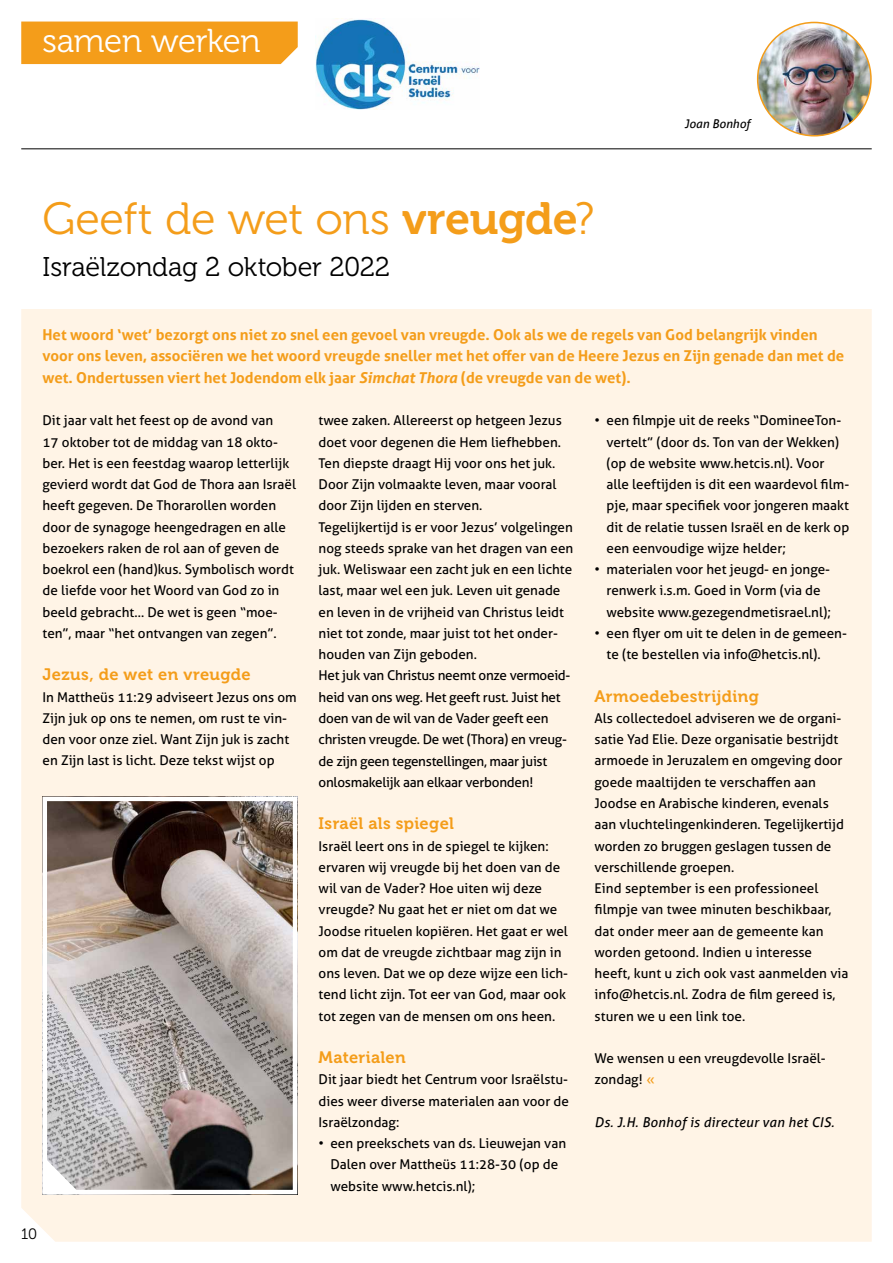
<style>
.page{position:relative;width:893px;height:1263px;background:#fff}
.page>*{position:absolute;margin:0;border:0;box-sizing:border-box;transform-origin:0 0}
.t1{font:45px "Museo 300";letter-spacing:-.01em;color:#f49d1a}
.t2{font:33px "Museo 300";letter-spacing:-.01em;color:#fff}
.t3{font:27px "Museo 300";letter-spacing:-.01em;color:#000}
.t4{font:16.5px "Museo 700";letter-spacing:.02em;color:#f49d1a}
.t5{font:700 15px/21.3px "Aller";color:#f49d1a}
.t6{font:15px "Museo 300";color:#000}
.t7{font:13.5px/21.3px "Aller";color:#000}
.t8{font:italic 13.5px "Aller";letter-spacing:.02em;color:#000}
.t9{font:italic 12px "Aller";color:#000}
.s1{font-family:"Museo 700"}
.s2{font-style:italic}
.s3{color:#f49d1a}
</style>
<div class="page">
<img style="left:758px;top:24px;width:113px;height:110px">
<div style="left:757px;top:22px;width:115px;height:115px;border:2px solid #f49d1a;border-radius:50%"></div>
<div style="left:21px;top:309px;width:851px;height:933px;background:#fff4e6"></div>
<hr style="left:21px;top:149px;width:851px;height:1px;background:#000">
<div style="left:21px;top:22px;width:277px;height:42px;background:#f49d1a"></div>
<img style="left:48px;top:802px;width:244px;height:387px">
<div style="left:43px;top:797px;width:254px;height:397px;border:4px solid #fff"></div>
<svg style="left:45px;top:1158px;width:34px;height:34px"></svg>
<img style="left:316px;top:19px;width:164px;height:91px">
<h2 class="t2" style="left:43px;top:23px;width:220px">samen werken</h2>
<h1 class="t1" style="left:43px;top:194px;width:553px">Geeft de wet ons <span class="s1">vreugde</span>?</h1>
<h3 class="t3" style="left:43px;top:253px;width:349px">Israëlzondag 2 oktober 2022</h3>
<p class="t9" style="left:684px;top:116px;width:67px">Joan Bonhof</p>
<p class="t5" style="left:43px;top:324px;width:803px">Het woord ‘wet’ bezorgt ons niet zo snel een gevoel van vreugde. Ook als we de regels van God belangrijk vinden voor ons leven, associëren we het woord vreugde sneller met het offer van de Heere Jezus en Zijn genade dan met de wet. Ondertussen viert het Jodendom elk jaar <span class="s2">Simchat Thora</span> (de vreugde van de wet).</p>
<p class="t7" style="left:43px;top:410px;width:255px">Dit jaar valt het feest op de avond van<br>17 oktober tot de middag van 18 okto&shy;ber. Het is een feestdag waarop letterlijk gevierd wordt dat God de Thora aan Israël heeft gegeven. De Thorarollen worden door de synagoge heengedragen en alle bezoekers raken de rol aan of geven de boekrol een (hand)kus. Symbolisch wordt de liefde voor het Woord van God zo in beeld gebracht… De wet is geen “moe&shy;ten”, maar “het ontvangen van zegen”.</p>
<p class="t4" style="left:43px;top:665px;width:210px">Jezus, de wet en vreugde</p>
<p class="t7" style="left:43px;top:686px;width:256px">In Mattheüs 11:29 adviseert Jezus ons om Zijn juk op ons te nemen, om rust te vin&shy;den voor onze ziel. Want Zijn juk is zacht en Zijn last is licht. Deze tekst wijst op</p>
<p class="t6" style="left:21px;top:1226px;width:17px">10</p>
<p class="t7" style="left:319px;top:410px;width:256px">twee zaken. Allereerst op hetgeen Jezus doet voor degenen die Hem liefhebben.<br>Ten diepste draagt Hij voor ons het juk.<br>Door Zijn volmaakte leven, maar vooral door Zijn lijden en sterven.<br>Tegelijkertijd is er voor Jezus’ volgelingen nog steeds sprake van het dragen van een juk. Weliswaar een zacht juk en een lichte last, maar wel een juk. Leven uit genade en leven in de vrijheid van Christus leidt niet tot zonde, maar juist tot het onder&shy;houden van Zijn geboden.<br>Het juk van Christus neemt onze vermoeid&shy;heid van ons weg. Het geeft rust. Juist het doen van de wil van de Vader geeft een christen vreugde. De wet (Thora) en vreug&shy;de zijn geen tegenstellingen, maar juist onlosmakelijk aan elkaar verbonden!</p>
<p class="t4" style="left:319px;top:814px;width:137px">Israël als spiegel</p>
<p class="t7" style="left:319px;top:835px;width:251px">Israël leert ons in de spiegel te kijken: ervaren wij vreugde bij het doen van de wil van de Vader? Hoe uiten wij deze vreugde? Nu gaat het er niet om dat we Joodse rituelen kopiëren. Het gaat er wel om dat de vreugde zichtbaar mag zijn in ons leven. Dat we op deze wijze een lich&shy;tend licht zijn. Tot eer van God, maar ook tot zegen van de mensen om ons heen.</p>
<p class="t4" style="left:319px;top:1048px;width:89px">Materialen</p>
<p class="t7" style="left:319px;top:1069px;width:252px;text-align:justify">Dit jaar biedt het Centrum voor Israëlstu&shy;dies weer diverse materialen aan voor de Israëlzondag:</p>
<p class="t7" style="left:330px;top:1133px;width:237px;text-indent:-12px">• een preekschets van ds. Lieuwejan van<br>Dalen over Mattheüs 11:28-30 (op de website www.hetcis.nl);</p>
<p class="t7" style="left:606px;top:410px;width:244px;text-indent:-12px">• een filmpje uit de reeks “DomineeTon&shy;vertelt” (door ds. Ton van der Wekken) (op de website www.hetcis.nl). Voor alle leeftijden is dit een waardevol film&shy;pje, maar specifiek voor jongeren maakt dit de relatie tussen Israël en de kerk op een eenvoudige wijze helder;</p>
<p class="t7" style="left:606px;top:559px;width:226px;text-indent:-12px">• materialen voor het jeugd- en jonge&shy;renwerk i.s.m. Goed in Vorm (via de website www.gezegendmetisrael.nl);</p>
<p class="t7" style="left:606px;top:622px;width:242px;text-indent:-12px">• een flyer om uit te delen in de gemeen&shy;te (te bestellen via info@hetcis.nl).</p>
<p class="t4" style="left:595px;top:687px;width:166px">Armoedebestrijding</p>
<p class="t7" style="left:595px;top:707px;width:255px">Als collectedoel adviseren we de organi&shy;satie Yad Elie. Deze organisatie bestrijdt armoede in Jeruzalem en omgeving door goede maaltijden te verschaffen aan Joodse en Arabische kinderen, evenals aan vluchtelingenkinderen. Tegelijkertijd worden zo bruggen geslagen tussen de verschillende groepen.<br>Eind september is een professioneel filmpje van twee minuten beschikbaar, dat onder meer aan de gemeente kan worden getoond. Indien u interesse heeft, kunt u zich ook vast aanmelden via info@hetcis.nl. Zodra de film gereed is, sturen we u een link toe.</p>
<p class="t7" style="left:595px;top:1048px;width:233px">We wensen u een vreugdevolle Israël&shy;zondag! <span class="s3">«</span></p>
<p class="t8" style="left:595px;top:1114px;width:241px">Ds. J.H. Bonhof is directeur van het CIS.</p>
</div>
